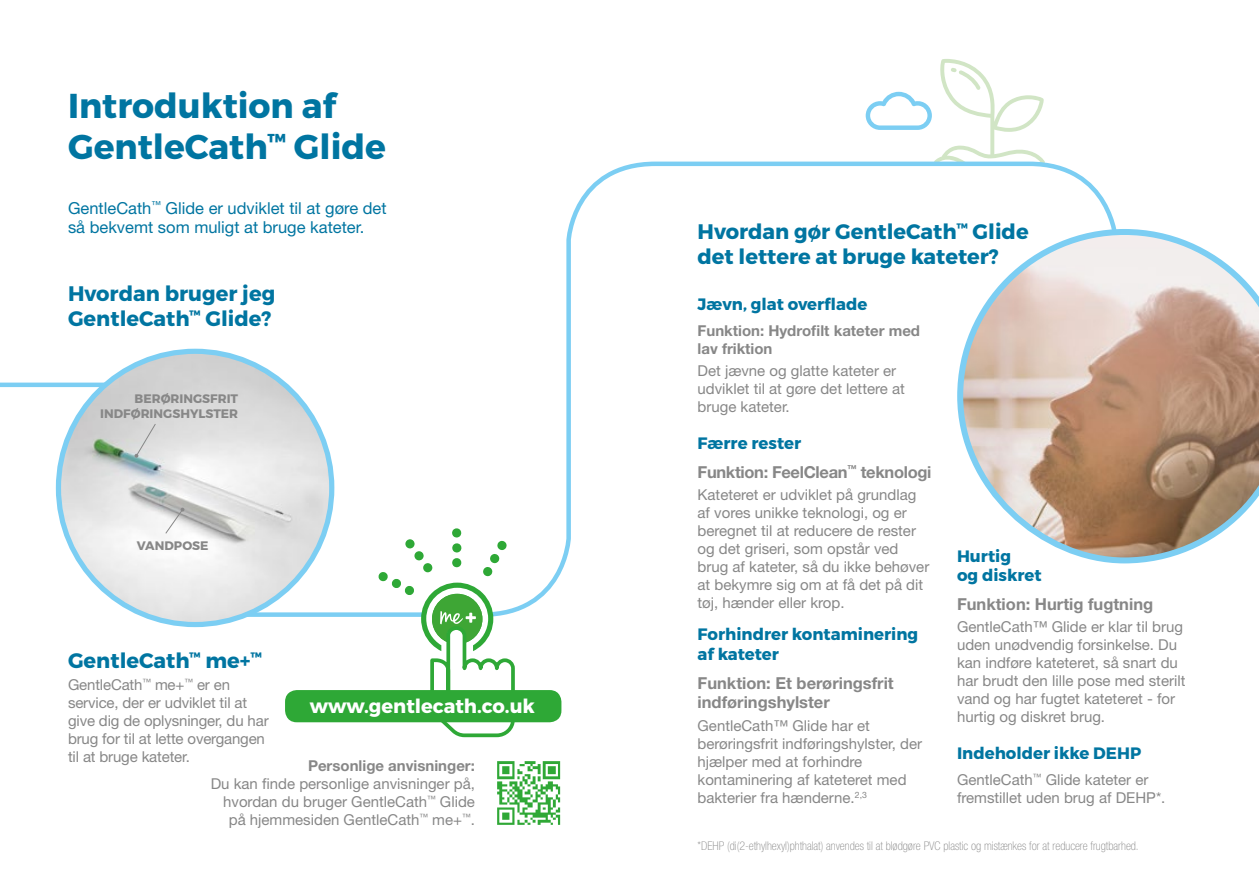
<style>
.page{position:relative;width:1259px;height:893px;background:#fff}
.page>*{position:absolute;margin:0;border:0;box-sizing:border-box;transform-origin:0 0}
.t1{font:700 34.5px/41.4px "Montserrat";color:#0075a1}
.t2{font:700 21px/25.2px "Montserrat";color:#0075a1}
.t3{font:700 19.5px "Montserrat";color:#fff}
.t4{font:700 16.5px/19.8px "Montserrat";color:#0075a1}
.t5{font:16.5px/19.8px "Helvetica Neue LT Std";color:#0075a1}
.t6{font:700 16.5px/19.8px "Helvetica Neue LT Std";color:#878787}
.t7{font:700 16.5px "Helvetica Neue LT Std";letter-spacing:-.02em;color:#878787}
.t8{font:15px/18px "Helvetica Neue LT Std";color:#878787}
.t9{font:700 15px/18px "Helvetica Neue LT Std";color:#878787}
.t10{font:700 12.3px/15px "Montserrat";color:#878787;text-align:right}
.t11{font:100 condensed 12px "Helvetica Neue LT Std";color:#878787}
</style>
<div class="page">
<svg style="left:865px;top:59px;width:179px;height:100px"></svg>
<svg style="left:173px;top:159px;width:947px;height:460px"></svg>
<hr style="left:0;top:383px;width:179px;height:4px;background:#7ccef3">
<svg style="left:957px;top:229px;width:302px;height:334px"></svg>
<img style="left:58px;top:351px;width:274px;height:273px;border-radius:137px">
<svg style="left:134px;top:423px;width:23px;height:35px"></svg>
<svg style="left:164px;top:508px;width:20px;height:27px"></svg>
<img style="left:497px;top:761px;width:64px;height:64px">
<div style="left:423px;top:563px;width:9px;height:9px;background:#2ea836;border-radius:50%"></div>
<svg style="left:414px;top:551px;width:10px;height:10px"></svg>
<svg style="left:405px;top:539px;width:10px;height:10px"></svg>
<svg style="left:483px;top:540px;width:24px;height:37px"></svg>
<svg style="left:451px;top:528px;width:11px;height:40px"></svg>
<svg style="left:378px;top:571px;width:37px;height:25px"></svg>
<svg style="left:421px;top:583px;width:96px;height:155px"></svg>
<div style="left:285px;top:690px;width:276px;height:32px;background:#2ea836;border-radius:12px"></div>
<h1 class="t1" style="left:68px;top:86px;width:319px">Introduktion af<br>GentleCath<sup>™</sup> Glide</h1>
<p class="t5" style="left:68px;top:198px;width:320px">GentleCath<sup>™</sup> Glide er udviklet til at gøre det så bekvemt som muligt at bruge kateter.</p>
<h2 class="t2" style="left:68px;top:281px;width:209px">Hvordan bruger jeg<br>GentleCath<sup>™</sup> Glide?</h2>
<p class="t10" style="left:100px;top:392px;width:139px">BERØRINGSFRIT<br>INDFØRINGSHYLSTER</p>
<p class="t10" style="left:137px;top:538px;width:73px">VANDPOSE</p>
<h2 class="t2" style="left:68px;top:649px;width:195px">GentleCath<sup>™</sup> me+<sup>™</sup></h2>
<p class="t8" style="left:68px;top:676px;width:202px">GentleCath<sup>™</sup> me+<sup>™</sup> er en service, der er udviklet til at give dig de oplysninger, du har brug for til at lette overgangen til at bruge kateter.</p>
<h3 class="t3" style="left:310px;top:694px;width:227px">www.gentlecath.co.uk</h3>
<p class="t9" style="left:308px;top:756px;width:168px">Personlige anvisninger:</p>
<p class="t8" style="left:211px;top:774px;width:266px;text-align:right">Du kan finde personlige anvisninger på, hvordan du bruger GentleCath<sup>™</sup> Glide på hjemmesiden GentleCath<sup>™</sup> me+<sup>™</sup>.</p>
<h2 class="t2" style="left:697px;top:219px;width:333px">Hvordan gør GentleCath<sup>™</sup> Glide det lettere at bruge kateter?</h2>
<p class="t4" style="left:697px;top:294px;width:171px">Jævn, glat overflade</p>
<p class="t9" style="left:697px;top:321px;width:224px">Funktion: Hydrofilt kateter med lav friktion</p>
<p class="t8" style="left:697px;top:362px;width:209px">Det jævne og glatte kateter er udviklet til at gøre det lettere at bruge kateter.</p>
<p class="t4" style="left:697px;top:434px;width:105px">Færre rester</p>
<p class="t7" style="left:697px;top:461px;width:235px">Funktion: FeelClean<sup>™</sup> teknologi</p>
<p class="t8" style="left:697px;top:485px;width:233px">Kateteret er udviklet på grundlag af vores unikke teknologi, og er beregnet til at reducere de rester og det griseri, som opstår ved brug af kateter, så du ikke behøver at bekymre sig om at få det på dit tøj, hænder eller krop.</p>
<p class="t4" style="left:697px;top:625px;width:222px">Forhindrer kontaminering af kateter</p>
<p class="t6" style="left:697px;top:672px;width:198px">Funktion: Et berøringsfrit indføringshylster</p>
<p class="t8" style="left:697px;top:716px;width:226px">GentleCath™ Glide har et berøringsfrit indføringshylster, der hjælper med at forhindre kontaminering af kateteret med bakterier fra hænderne.<sup>2,3</sup></p>
<p class="t4" style="left:957px;top:546px;width:86px">Hurtig<br>og diskret</p>
<p class="t6" style="left:957px;top:594px;width:198px">Funktion: Hurtig fugtning</p>
<p class="t8" style="left:957px;top:617px;width:230px">GentleCath™ Glide er klar til brug uden unødvendig forsinkelse. Du kan indføre kateteret, så snart du har brudt den lille pose med sterilt vand og har fugtet kateteret - for hurtig og diskret brug.</p>
<p class="t4" style="left:957px;top:743px;width:186px">Indeholder ikke DEHP</p>
<p class="t8" style="left:957px;top:771px;width:210px">GentleCath<sup>™</sup> Glide kateter er fremstillet uden brug af DEHP*.</p>
<p class="t11" style="left:697px;top:839px;width:443px">*DEHP (di(2-ethylhexyl)phthalat) anvendes til at blødgøre PVC plastic og mistænkes for at reducere frugtbarhed.</p>
</div>
